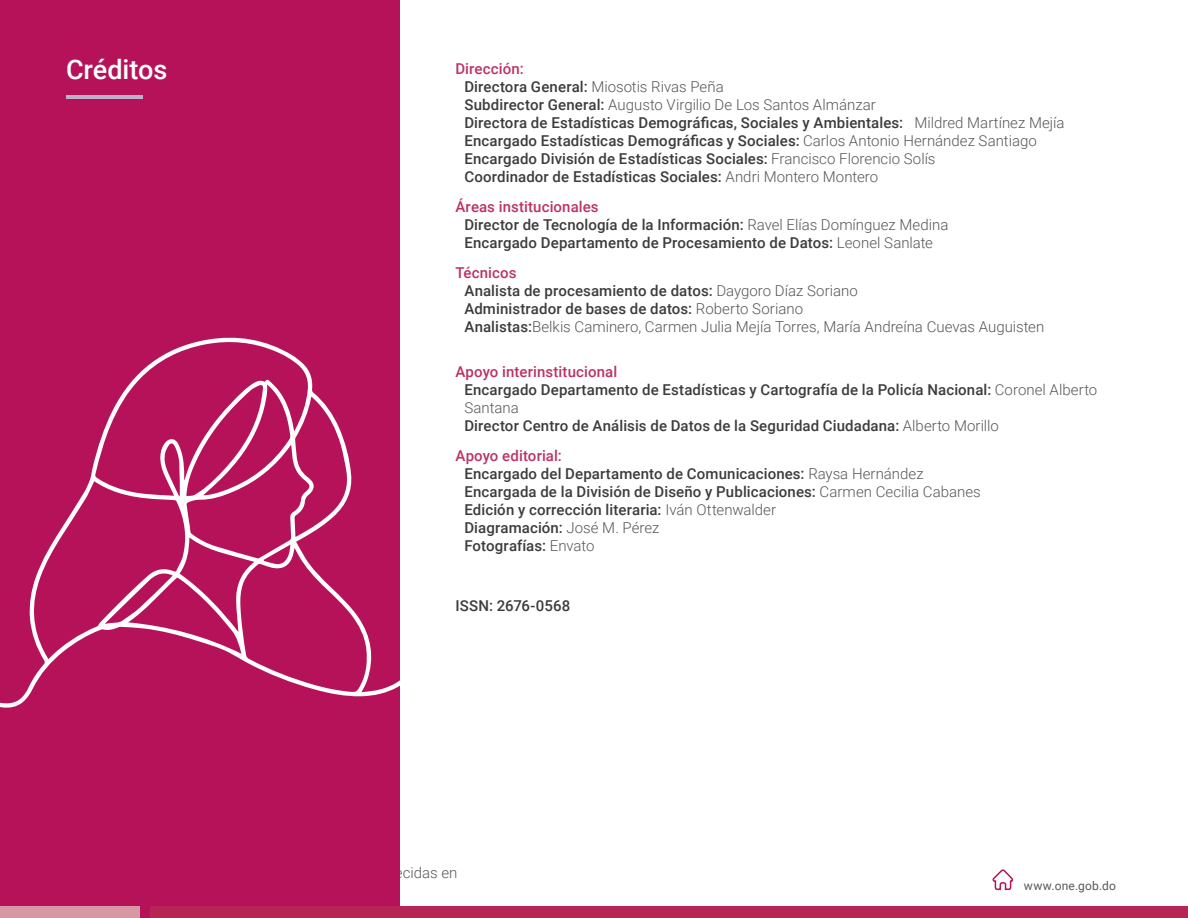
<style>
.page{position:relative;width:1188px;height:918px;background:#fff}
.page>*{position:absolute;margin:0;border:0;box-sizing:border-box;transform-origin:0 0}
.t1{font:500 27px "Roboto";color:#fff}
.t2{font:500 15px/18px "Roboto";letter-spacing:.01em;color:#3c3c3b}
.t3{font:300 15px/18px "Roboto";color:#575756}
.t4{font:12px "Roboto";letter-spacing:.02em;color:#575756}
.s1{color:#bc3266}
.s2{font-weight:300;color:#575756}
.s3{font-weight:500;color:#bc3266}
.s4{font-weight:500;color:#3c3c3b}
</style>
<div class="page">
<svg style="left:992px;top:869px;width:22px;height:22px"></svg>
<div style="left:0;top:0;width:400px;height:918px;background:#b6125a"></div>
<hr style="left:66px;top:95px;width:76px;height:4px;background:#bbb1c9">
<svg style="left:0;top:337px;width:400px;height:371px"></svg>
<div style="left:150px;top:907px;width:1038px;height:11px;background:#b52655"></div>
<div style="left:0;top:907px;width:140px;height:11px;background:#d797a3"></div>
<h1 class="t1" style="left:66px;top:50px;width:103px">Créditos</h1>
<p class="t2" style="left:464px;top:59px;width:602px;text-indent:-9px"><span class="s1">Dirección:<br></span>Directora General: <span class="s2">Miosotis Rivas Peña<br></span>Subdirector General: <span class="s2">Augusto Virgilio De Los Santos Almánzar<br></span>Directora de Estadísticas Demográficas, Sociales y Ambientales: <span class="s2">Mildred Martínez Mejía </span>Encargado Estadísticas Demográficas y Sociales: <span class="s2">Carlos Antonio Hernández Santiago </span>Encargado División de Estadísticas Sociales: <span class="s2">Francisco Florencio Solís<br></span>Coordinador de Estadísticas Sociales: <span class="s2">Andri Montero Montero</span></p>
<p class="t2" style="left:464px;top:197px;width:486px;text-indent:-9px"><span class="s1">Áreas institucionales<br></span>Director de Tecnología de la Información: <span class="s2">Ravel Elías Domínguez Medina<br></span>Encargado Departamento de Procesamiento de Datos: <span class="s2">Leonel Sanlate</span></p>
<p class="t3" style="left:464px;top:263px;width:581px;text-indent:-9px"><span class="s3">Técnicos<br></span><span class="s4">Analista de procesamiento de datos:</span> Daygoro Díaz Soriano<br><span class="s4">Administrador de bases de datos:</span> Roberto Soriano<br><span class="s4">Analistas:</span>Belkis Caminero, Carmen Julia Mejía Torres, María Andreína Cuevas Auguisten</p>
<p class="t2" style="left:464px;top:362px;width:634px;text-indent:-9px"><span class="s1">Apoyo interinstitucional<br></span>Encargado Departamento de Estadísticas y Cartografía de la Policía Nacional: <span class="s2">Coronel Alberto Santana<br></span>Director Centro de Análisis de Datos de la Seguridad Ciudadana: <span class="s2">Alberto Morillo</span></p>
<p class="t2" style="left:464px;top:446px;width:518px;text-indent:-9px"><span class="s1">Apoyo editorial:<br></span>Encargado del Departamento de Comunicaciones: <span class="s2">Raysa Hernández </span>Encargada de la División de Diseño y Publicaciones: <span class="s2">Carmen Cecilia Cabanes </span>Edición y corrección literaria: <span class="s2">Iván Ottenwalder<br></span>Diagramación: <span class="s2">José M. Pérez<br></span>Fotografías: <span class="s2">Envato</span></p>
<p class="t2" style="left:455px;top:596px;width:117px">ISSN: 2676-0568</p>
<p class="t4" style="left:1024px;top:877px;width:94px">www.one.gob.do</p>
</div>
